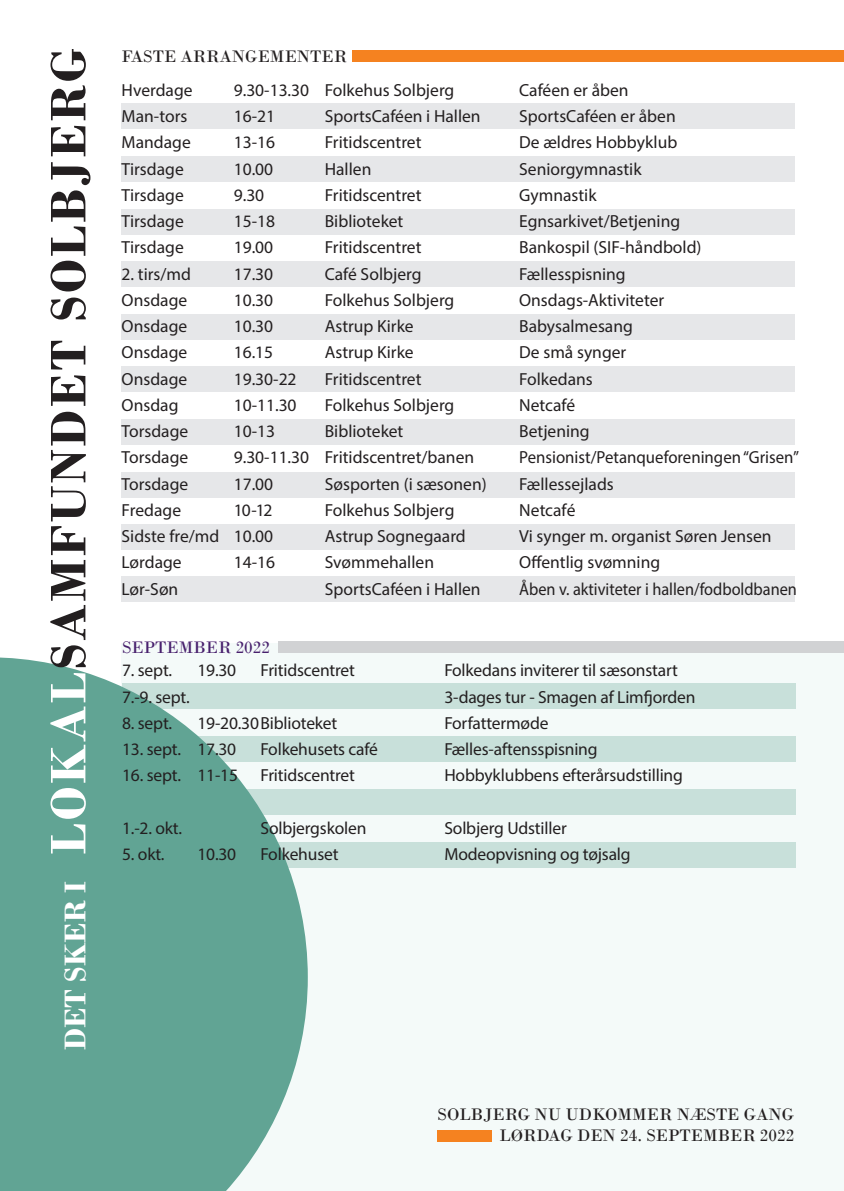
<style>
.page{position:relative;width:844px;height:1191px;background:#fff}
.page>*{position:absolute;margin:0;border:0;box-sizing:border-box;transform-origin:0 0}
.t1{font:700 52.5px "Bodoni";letter-spacing:.05em;color:#231f20}
.t2{font:700 31.5px "Bodoni";color:#fff}
.t3{font:17.5px "Myriad Pro";color:#231f20}
.t4{font:17.5px/21px "Bodoni";color:#231f20;text-align:right}
.t5{font:17.5px "Myriad Pro";color:#231f20;scale:.96 1}
.t6{font:17.5px "Myriad Pro";color:#231f20;scale:.93 1}
.t7{font:17.5px "Bodoni";color:#48206d}
.s1{color:#fff}
</style>
<div class="page">
<div style="left:122px;top:104px;width:673px;height:25px;background:#e6e7e9"></div>
<div style="left:122px;top:314px;width:673px;height:25px;background:#e6e7e9"></div>
<div style="left:122px;top:209px;width:673px;height:25px;background:#e6e7e9"></div>
<div style="left:122px;top:419px;width:673px;height:25px;background:#e6e7e9"></div>
<div style="left:121px;top:524px;width:673px;height:26px;background:#e6e7e9"></div>
<div style="left:121px;top:576px;width:673px;height:25px;background:#e6e7e9"></div>
<div style="left:122px;top:156px;width:673px;height:25px;background:#e6e7e9"></div>
<div style="left:122px;top:367px;width:673px;height:25px;background:#e6e7e9"></div>
<div style="left:121px;top:472px;width:673px;height:25px;background:#e6e7e9"></div>
<div style="left:122px;top:261px;width:673px;height:26px;background:#e6e7e9"></div>
<div style="left:122px;top:643px;width:721px;height:548px;background:#f4faf9"></div>
<svg style="left:0;top:657px;width:308px;height:534px;background:#74afa1"></svg>
<svg style="left:122px;top:789px;width:673px;height:25px;background:#b3d4cc"></svg>
<svg style="left:122px;top:842px;width:673px;height:25px;background:#afd1c9"></svg>
<svg style="left:122px;top:736px;width:673px;height:25px;background:#bad8d0"></svg>
<div style="left:122px;top:683px;width:673px;height:26px;background:#c8e0da"></div>
<div style="left:352px;top:50px;width:491px;height:12px;background:#f58220"></div>
<div style="left:278px;top:641px;width:565px;height:12px;background:#d1d2d4"></div>
<div style="left:437px;top:1129px;width:54px;height:12px;background:#f58220"></div>
<h1 class="t1" style="left:37px;top:854px;width:807px;rotate:-90deg"><span class="s1">LOKAL</span>SAMFUNDET SOLBJERG</h1>
<h2 class="t2" style="left:56px;top:1050px;width:171px;rotate:-90deg">DET SKER I</h2>
<p class="t4" style="left:122px;top:46px;width:227px">FASTE ARRANGEMENTER</p>
<p class="t3" style="left:122px;top:79px;width:72px">Hverdage</p>
<p class="t3" style="left:234px;top:79px;width:222px">9.30-13.30 Folkehus Solbjerg</p>
<p class="t3" style="left:519px;top:79px;width:111px">Caféen er åben</p>
<p class="t3" style="left:122px;top:105px;width:67px">Man-tors</p>
<p class="t3" style="left:234px;top:105px;width:43px">16-21</p>
<p class="t3" style="left:325px;top:105px;width:157px">SportsCaféen i Hallen</p>
<p class="t3" style="left:519px;top:105px;width:158px">SportsCaféen er åben</p>
<p class="t3" style="left:122px;top:132px;width:71px">Mandage</p>
<p class="t3" style="left:234px;top:132px;width:43px">13-16</p>
<p class="t3" style="left:325px;top:132px;width:98px">Fritidscentret</p>
<p class="t3" style="left:519px;top:132px;width:159px">De ældres Hobbyklub</p>
<p class="t3" style="left:122px;top:158px;width:64px">Tirsdage</p>
<p class="t3" style="left:234px;top:158px;width:41px">10.00</p>
<p class="t3" style="left:325px;top:158px;width:48px">Hallen</p>
<p class="t3" style="left:519px;top:158px;width:124px">Seniorgymnastik</p>
<p class="t3" style="left:122px;top:184px;width:64px">Tirsdage</p>
<p class="t3" style="left:234px;top:184px;width:32px">9.30</p>
<p class="t3" style="left:325px;top:184px;width:98px">Fritidscentret</p>
<p class="t3" style="left:519px;top:184px;width:79px">Gymnastik</p>
<p class="t3" style="left:122px;top:210px;width:64px">Tirsdage</p>
<p class="t3" style="left:234px;top:210px;width:43px">15-18</p>
<p class="t3" style="left:325px;top:210px;width:80px">Biblioteket</p>
<p class="t3" style="left:519px;top:210px;width:162px">Egnsarkivet/Betjening</p>
<p class="t3" style="left:122px;top:237px;width:64px">Tirsdage</p>
<p class="t3" style="left:234px;top:237px;width:41px">19.00</p>
<p class="t3" style="left:325px;top:237px;width:98px">Fritidscentret</p>
<p class="t3" style="left:519px;top:237px;width:184px">Bankospil (SIF-håndbold)</p>
<p class="t3" style="left:122px;top:263px;width:71px">2. tirs/md</p>
<p class="t3" style="left:234px;top:263px;width:41px">17.30</p>
<p class="t3" style="left:325px;top:263px;width:98px">Café Solbjerg</p>
<p class="t3" style="left:519px;top:263px;width:108px">Fællesspisning</p>
<p class="t3" style="left:122px;top:289px;width:67px">Onsdage</p>
<p class="t3" style="left:234px;top:289px;width:41px">10.30</p>
<p class="t3" style="left:325px;top:289px;width:131px">Folkehus Solbjerg</p>
<p class="t3" style="left:519px;top:289px;width:146px">Onsdags-Aktiviteter</p>
<p class="t3" style="left:122px;top:315px;width:67px">Onsdage</p>
<p class="t3" style="left:234px;top:315px;width:41px">10.30</p>
<p class="t3" style="left:325px;top:315px;width:90px">Astrup Kirke</p>
<p class="t3" style="left:519px;top:315px;width:115px">Babysalmesang</p>
<p class="t3" style="left:122px;top:342px;width:67px">Onsdage</p>
<p class="t3" style="left:234px;top:342px;width:41px">16.15</p>
<p class="t3" style="left:325px;top:342px;width:90px">Astrup Kirke</p>
<p class="t3" style="left:519px;top:342px;width:109px">De små synger</p>
<p class="t3" style="left:122px;top:368px;width:67px">Onsdage</p>
<p class="t3" style="left:234px;top:368px;width:64px">19.30-22</p>
<p class="t3" style="left:325px;top:368px;width:98px">Fritidscentret</p>
<p class="t3" style="left:519px;top:368px;width:75px">Folkedans</p>
<p class="t3" style="left:122px;top:394px;width:58px">Onsdag</p>
<p class="t3" style="left:234px;top:394px;width:64px">10-11.30</p>
<p class="t3" style="left:325px;top:394px;width:131px">Folkehus Solbjerg</p>
<p class="t3" style="left:519px;top:394px;width:57px">Netcafé</p>
<p class="t3" style="left:122px;top:420px;width:68px">Torsdage</p>
<p class="t3" style="left:234px;top:420px;width:43px">10-13</p>
<p class="t3" style="left:325px;top:420px;width:80px">Biblioteket</p>
<p class="t3" style="left:519px;top:420px;width:72px">Betjening</p>
<p class="t3" style="left:122px;top:447px;width:68px">Torsdage</p>
<p class="t3" style="left:234px;top:447px;width:242px">9.30-11.30 Fritidscentret/banen</p>
<p class="t5" style="left:519px;top:447px;width:293px">Pensionist/Petanqueforeningen “Grisen”</p>
<p class="t3" style="left:122px;top:473px;width:68px">Torsdage</p>
<p class="t3" style="left:234px;top:473px;width:41px">17.00</p>
<p class="t3" style="left:325px;top:473px;width:163px">Søsporten (i sæsonen)</p>
<p class="t3" style="left:519px;top:473px;width:96px">Fællessejlads</p>
<p class="t3" style="left:122px;top:499px;width:61px">Fredage</p>
<p class="t3" style="left:234px;top:499px;width:40px">10-12</p>
<p class="t3" style="left:325px;top:499px;width:131px">Folkehus Solbjerg</p>
<p class="t3" style="left:519px;top:499px;width:58px">Netcafé</p>
<p class="t3" style="left:122px;top:525px;width:153px">Sidste fre/md 10.00</p>
<p class="t3" style="left:325px;top:525px;width:142px">Astrup Sognegaard</p>
<p class="t3" style="left:519px;top:525px;width:254px">Vi synger m. organist Søren Jensen</p>
<p class="t3" style="left:122px;top:552px;width:62px">Lørdage</p>
<p class="t3" style="left:234px;top:552px;width:43px">14-16</p>
<p class="t3" style="left:325px;top:552px;width:111px">Svømmehallen</p>
<p class="t3" style="left:519px;top:552px;width:142px">Offentlig svømning</p>
<p class="t3" style="left:122px;top:578px;width:58px">Lør-Søn</p>
<p class="t3" style="left:325px;top:578px;width:157px">SportsCaféen i Hallen</p>
<p class="t6" style="left:519px;top:578px;width:300px">Åben v. aktiviteter i hallen/fodboldbanen</p>
<p class="t7" style="left:122px;top:637px;width:149px">SEPTEMBER 2022</p>
<p class="t3" style="left:122px;top:659px;width:52px">7. sept.</p>
<p class="t3" style="left:197px;top:659px;width:40px">19.30</p>
<p class="t3" style="left:260px;top:659px;width:96px">Fritidscentret</p>
<p class="t3" style="left:444px;top:659px;width:235px">Folkedans inviterer til sæsonstart</p>
<p class="t3" style="left:122px;top:686px;width:69px">7.-9. sept.</p>
<p class="t3" style="left:444px;top:686px;width:252px">3-dages tur - Smagen af Limfjorden</p>
<p class="t3" style="left:122px;top:712px;width:52px">8. sept.</p>
<p class="t3" style="left:197px;top:712px;width:141px">19-20.30Biblioteket</p>
<p class="t3" style="left:444px;top:712px;width:106px">Forfattermøde</p>
<p class="t3" style="left:122px;top:738px;width:116px">13. sept. 17.30</p>
<p class="t3" style="left:260px;top:738px;width:119px">Folkehusets café</p>
<p class="t3" style="left:444px;top:738px;width:155px">Fælles-aftensspisning</p>
<p class="t3" style="left:122px;top:764px;width:117px">16. sept. 11-15</p>
<p class="t3" style="left:260px;top:764px;width:96px">Fritidscentret</p>
<p class="t3" style="left:444px;top:764px;width:240px">Hobbyklubbens efterårsudstilling</p>
<p class="t3" style="left:122px;top:817px;width:61px">1.-2. okt.</p>
<p class="t3" style="left:260px;top:817px;width:107px">Solbjergskolen</p>
<p class="t3" style="left:444px;top:817px;width:124px">Solbjerg Udstiller</p>
<p class="t3" style="left:122px;top:843px;width:44px">5. okt.</p>
<p class="t3" style="left:197px;top:843px;width:40px">10.30</p>
<p class="t3" style="left:260px;top:843px;width:79px">Folkehuset</p>
<p class="t3" style="left:444px;top:843px;width:188px">Modeopvisning og tøjsalg</p>
<p class="t4" style="left:437px;top:1104px;width:358px">SOLBJERG NU UDKOMMER NÆSTE GANG<br>LØRDAG DEN 24. SEPTEMBER 2022</p>
</div>
